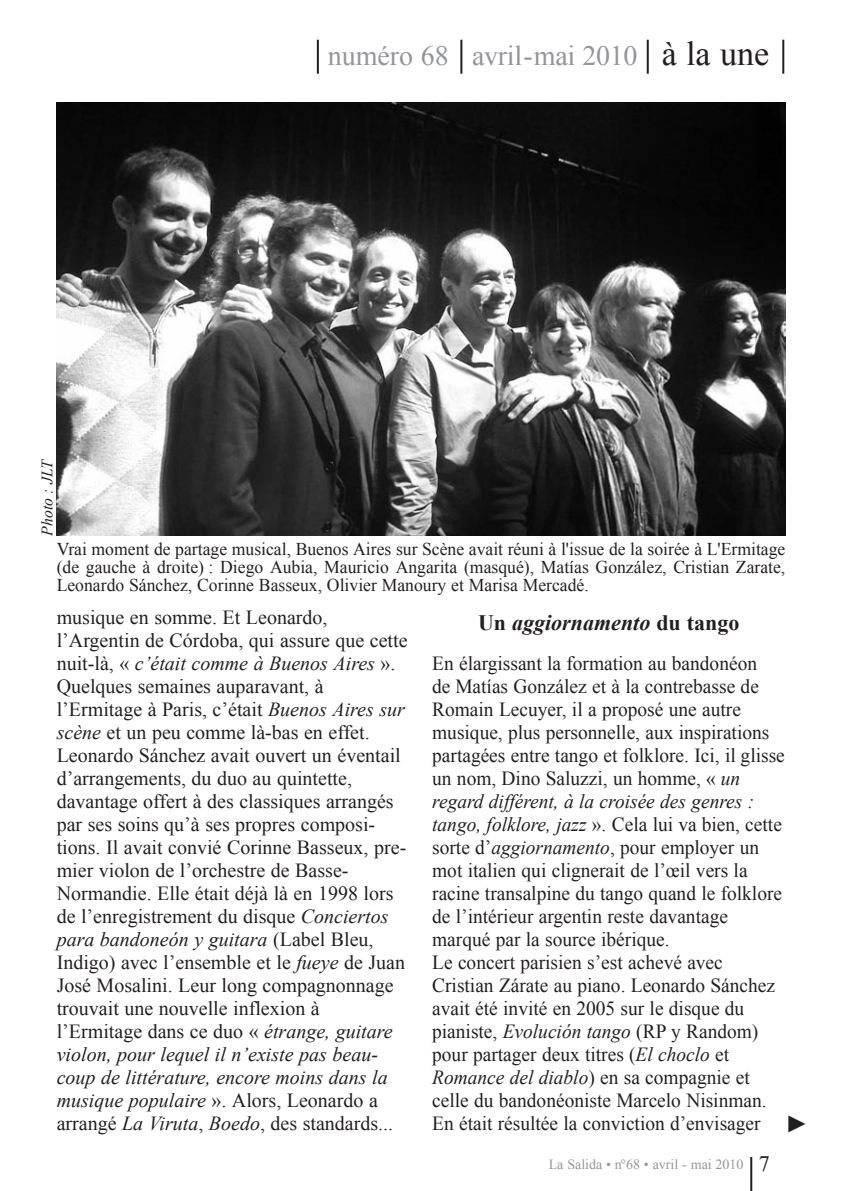
<style>
.page{position:relative;width:842px;height:1191px;background:#fff}
.page>*{position:absolute;margin:0;border:0;box-sizing:border-box;transform-origin:0 0}
.t1{font:28px "Times New Roman";letter-spacing:-.01em;color:#939598}
.t2{font:italic 700 22px "Times New Roman";color:#231f20}
.t3{font:20px/23px "Times New Roman";color:#231f20}
.t4{font:18px/18px "Times New Roman";color:#231f20;text-align:justify}
.t5{font:italic 16px "Times New Roman";color:#231f20}
.t6{font:14px "Times New Roman";color:#939598}
.s1{font-size:34px;color:#231f20}
.s2{font-style:italic}
.s3{font-style:normal}
.s4{font-size:24px}
.s5{font-size:22px;color:#231f20}
</style>
<div class="page">
<hr style="left:750px;top:1157px;width:2px;height:34px;background:#231f20">
<img style="left:57px;top:102px;width:728px;height:434px">
<hr style="left:317px;top:40px;width:2px;height:34px;background:#231f20">
<hr style="left:460px;top:40px;width:2px;height:34px;background:#231f20">
<hr style="left:647px;top:40px;width:2px;height:34px;background:#231f20">
<hr style="left:782px;top:40px;width:2px;height:34px;background:#231f20">
<p class="t5" style="left:38px;top:536px;width:78px;rotate:-90deg">Photo : JLT</p>
<h1 class="t1" style="left:328px;top:40px;width:443px">numéro 68 avril-mai 2010 <span class="s1">à la une</span></h1>
<p class="t4" style="left:57px;top:540px;width:730px">Vrai moment de partage musical, Buenos Aires sur Scène avait réuni à l'issue de la soirée à L'Ermitage (de gauche à droite) : Diego Aubia, Mauricio Angarita (masqué), Matías González, Cristian Zarate, Leonardo Sánchez, Corinne Basseux, Olivier Manoury et Marisa Mercadé.</p>
<p class="t3" style="left:57px;top:606px;width:352px">musique en somme. Et Leonardo, l’Argentin de Córdoba, qui assure que cette nuit-là, « <span class="s2">c’était comme à Buenos Aires</span> ».<br>Quelques semaines auparavant, à l’Ermitage à Paris, c’était <span class="s2">Buenos Aires sur scène</span> et un peu comme là-bas en effet.<br>Leonardo Sánchez avait ouvert un éventail d’arrangements, du duo au quintette, davantage offert à des classiques arrangés par ses soins qu’à ses propres composi&shy;tions. Il avait convié Corinne Basseux, pre&shy;mier violon de l’orchestre de Basse-Normandie. Elle était déjà là en 1998 lors de l’enregistrement du disque <span class="s2">Conciertos para bandoneón y guitara</span> (Label Bleu, Indigo) avec l’ensemble et le <span class="s2">fueye</span> de Juan José Mosalini. Leur long compagnonnage trouvait une nouvelle inflexion à l’Ermitage dans ce duo « <span class="s2">étrange, guitare violon, pour lequel il n’existe pas beau&shy;coup de littérature, encore moins dans la musique populaire</span> ». Alors, Leonardo a arrangé <span class="s2">La Viruta</span>, <span class="s2">Boedo</span>, des standards...</p>
<p class="t2" style="left:478px;top:610px;width:263px"><span class="s3">Un</span> aggiornamento <span class="s3">du tango</span></p>
<p class="t3" style="left:432px;top:652px;width:378px">En élargissant la formation au bandonéon<br>de Matías González et à la contrebasse de Romain Lecuyer, il a proposé une autre musique, plus personnelle, aux inspirations partagées entre tango et folklore. Ici, il glisse un nom, Dino Saluzzi, un homme, « <span class="s2">un<br>regard différent, à la croisée des genres :<br>tango, folklore, jazz</span> ». Cela lui va bien, cette sorte d’<span class="s2">aggiornamento</span>, pour employer un<br>mot italien qui clignerait de l’œil vers la<br>racine transalpine du tango quand le folklore<br>de l’intérieur argentin reste davantage<br>marqué par la source ibérique.<br>Le concert parisien s’est achevé avec<br>Cristian Zárate au piano. Leonardo Sánchez avait été invité en 2005 sur le disque du pianiste, <span class="s2">Evolución tango</span> (RP y Random)<br>pour partager deux titres (<span class="s2">El choclo</span> et<br><span class="s2">Romance del diablo</span>) en sa compagnie et<br>celle du bandonéoniste Marcelo Nisinman.<br>En était résultée la conviction d’envisager <span class="s4">►</span></p>
<p class="t6" style="left:549px;top:1156px;width:223px">La Salida • n°68 • avril - mai 2010 <span class="s5">7</span></p>
</div>
